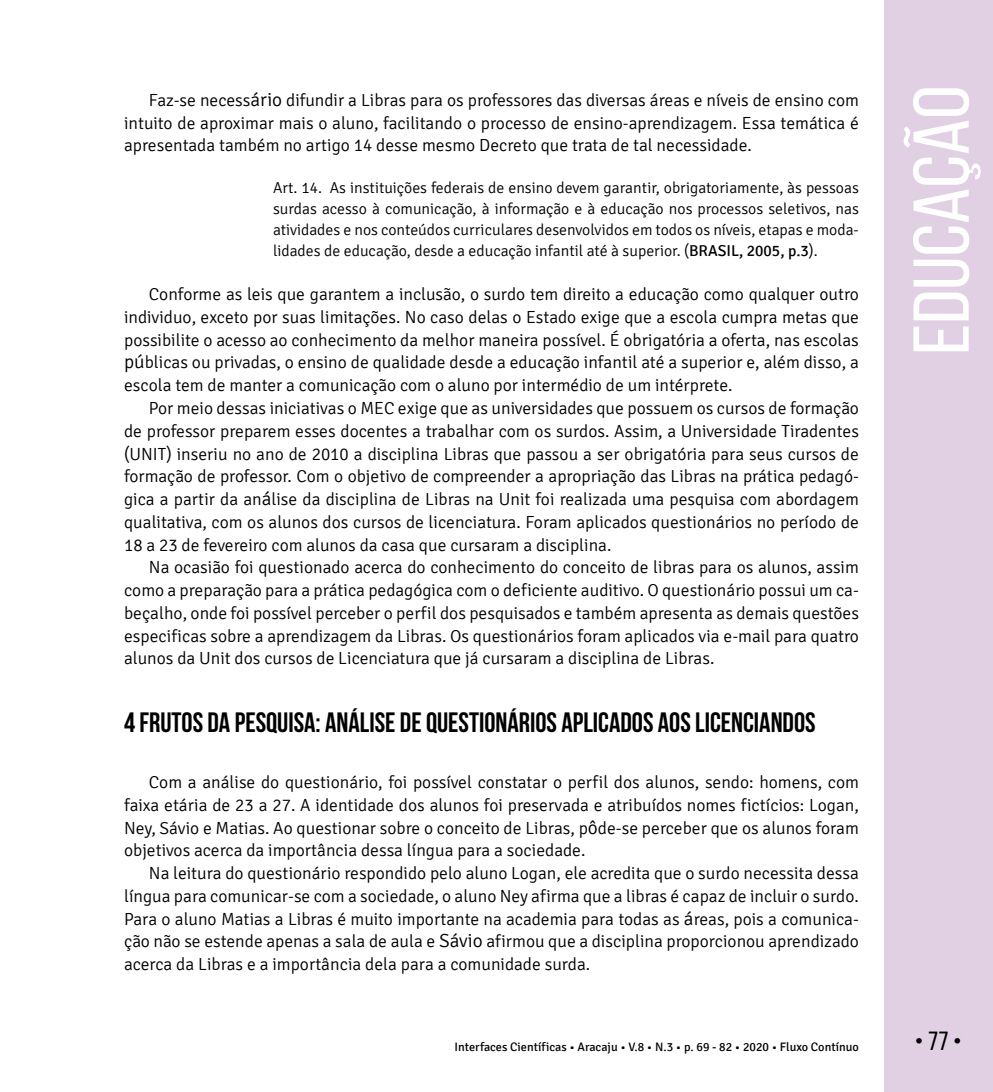
<style>
.page{position:relative;width:993px;height:1092px;background:#fff}
.page>*{position:absolute;margin:0;border:0;box-sizing:border-box;transform-origin:0 0}
.t1{font:78.75px "Bebas Neue";color:#fff;scale:1.09 1}
.t2{font:700 28px "Bebas Neue";color:#000}
.t3{font:26.25px "Bebas Neue";color:#000}
.t4{font:300 17.5px/22.8px "Signika";color:#000;text-align:justify}
.t5{font:300 15.75px/21px "Signika";color:#000;text-align:justify}
.t6{font:12.25px "Signika";color:#000}
.s1{font-size:19.25px}
.s2{font-weight:400}
</style>
<div class="page">
<div style="left:883px;top:0;width:109px;height:1091px;background:#e1d0e4"></div>
<p class="t4" style="left:124px;top:89px;width:736px;text-indent:25px">Faz-se necess<span class="s1">ário</span> difundir a Libras para os professores das diversas áreas e níveis de ensino com intuito de aproximar mais o aluno, facilitando o processo de ensino-aprendizagem. Essa temática é apresentada também no artigo 14 desse mesmo Decreto que trata de tal necessidade.</p>
<p class="t5" style="left:273px;top:178px;width:587px">Art. 14. As instituições federais de ensino devem garantir, obrigatoriamente, às pessoas surdas acesso à comunicação, à informação e à educação nos processos seletivos, nas atividades e nos conteúdos curriculares desenvolvidos em todos os níveis, etapas e moda&shy;lidades de educação, desde a educação infantil até à superior. (<span class="s2">BRASIL, 2005, p.3</span>).</p>
<p class="t4" style="left:124px;top:283px;width:736px;text-indent:25px">Conforme as leis que garantem a inclusão, o surdo tem direito a educação como qualquer outro individuo, exceto por suas limitações. No caso delas o Estado exige que a escola cumpra metas que possibilite o acesso ao conhecimento da melhor maneira possível. É obrigatória a oferta, nas escolas <span class="s1">pú</span>blicas ou privadas, o ensino de qualidade desde a educação infantil até a superior e, além disso, a escola tem de manter a comunicação com o aluno por intermédio de um intérprete.</p>
<p class="t4" style="left:124px;top:397px;width:736px;text-indent:25px">Por meio dessas iniciativas o MEC exige que as universidades que possuem os cursos de formação de professor preparem esses docentes a trabalhar com os surdos. Assim, a Universidade Tiradentes (UNIT) inseriu no ano de 2010 a disciplina Libras que passou a ser obrigatória para seus cursos de formação de professor. Com o objetivo de compreender a apropriação das Libras na prática pedagó&shy;gica a partir da an<span class="s1">á</span>lise da disciplina de Libras na Unit foi realizada uma pesquisa com abordagem qualitativa, com os alunos dos cursos de licenciatura. Foram aplicados questionários no período de 18 a 23 de fevereiro com alunos da casa que cursaram a disciplina.</p>
<p class="t4" style="left:124px;top:556px;width:736px;text-indent:25px">Na ocasião foi questionado acerca do conhecimento do conceito de libras para os alunos, assim como a preparação para a prática pedagógica com o deficiente auditivo. O questionário possui um ca&shy;beçalho, onde foi possível perceber o perfil dos pesquisados e também apresenta as demais questões especificas sobre a aprendizagem da Libras. Os questionários foram aplicados via e-mail para quatro alunos da Unit dos cursos de Licenciatura que já cursaram a disciplina de Libras.</p>
<h2 class="t2" style="left:124px;top:706px;width:692px">4 FRUTOS DA PESQUISA: ANÁLISE DE QUESTIONÁRIOS APLICADOS AOS LICENCIANDOS</h2>
<p class="t4" style="left:124px;top:771px;width:736px;text-indent:25px">Com a análise do questionário, foi possível constatar o perfil dos alunos, sendo: homens, com faixa etária de 23 a 27. A identidade dos alunos foi preservada e atribuídos nomes fictícios: Logan, Ney, Sávio e Matias. Ao questionar sobre o conceito de Libras, p<span class="s1">ô</span>de-se perceber que os alunos foram objetivos acerca da importância dessa língua para a sociedade.</p>
<p class="t4" style="left:124px;top:862px;width:736px;text-indent:25px">Na leitura do questionário respondido pelo aluno Logan, ele acredita que o surdo necessita dessa língua para comunicar-se com a sociedade, o aluno Ney afirma que a libras é capaz de incluir o surdo.<br>Para o aluno Matias a Libras é muito importante na academia para todas as <span class="s1">á</span>reas, pois a comunica&shy;ção não se estende apenas a sala de aula e <span class="s1">Sávio</span> afirmou que a disciplina proporcionou aprendizado acerca da Libras e a importância dela para a comunidade surda.</p>
<h1 class="t1" style="left:898px;top:355px;width:248px;rotate:-90deg">EDUCAÇÃO</h1>
<p class="t6" style="left:454px;top:1040px;width:405px">Interfaces Científicas • Aracaju • V.8 • N.3 • p. 69 - 82 • 2020 • Fluxo Contínuo</p>
<h3 class="t3" style="left:914px;top:1026px;width:48px">• 77 •</h3>
</div>
